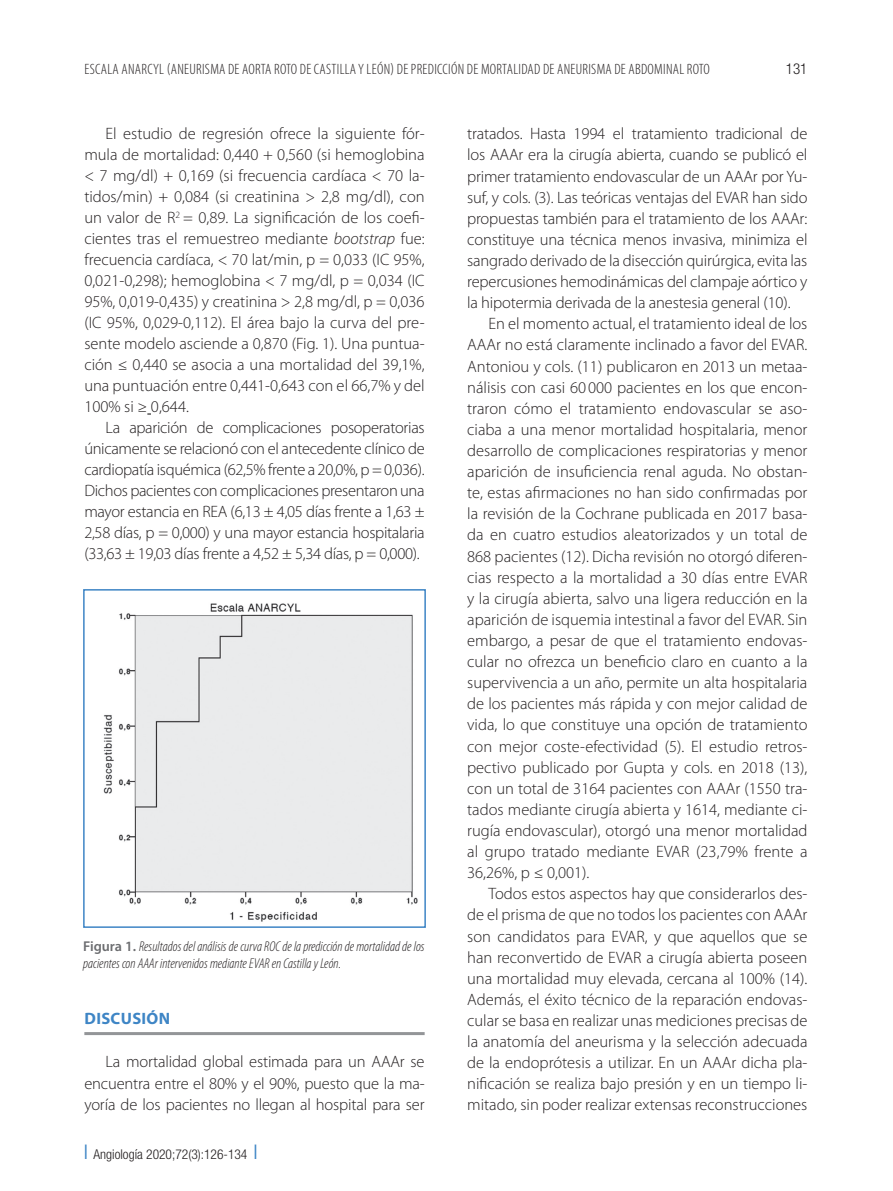
<style>
.page{position:relative;width:893px;height:1191px;background:#fff}
.page>*{position:absolute;margin:0;border:0;box-sizing:border-box;transform-origin:0 0}
.t1{font:300 16.5px/21.1px "Myriad Pro";letter-spacing:-.01em;color:#231f20;text-align:justify}
.t2{font:700 16.5px "Myriad Pro";letter-spacing:.02em;color:#3e85c5}
.t3{font:300 condensed 15px "Myriad Pro";letter-spacing:.02em;color:#231f20}
.t4{font:300 condensed 15px "Helvetica Neue LT Std";color:#231f20}
.t5{font:italic 300 condensed 14.25px/16.5px "Myriad Pro";color:#231f20}
.t6{font:300 condensed 13.5px "Helvetica Neue LT Std";color:#231f20}
.s1{font-style:italic}
.s2{font-weight:600;font-style:normal;font-stretch:normal;color:#6c6d70}
.s3{color:#3e85c5}
</style>
<div class="page">
<img style="left:103px;top:603px;width:315px;height:319px">
<div style="left:83px;top:589px;width:343px;height:339px;border:2px solid #3e85c5"></div>
<hr style="left:84px;top:1032px;width:340px;height:3px;background:#939598">
<p class="t3" style="left:84px;top:61px;width:627px">ESCALA ANARCYL (ANEURISMA DE AORTA ROTO DE CASTILLA Y LEÓN) DE PREDICCIÓN DE MORTALIDAD DE ANEURISMA DE ABDOMINAL ROTO</p>
<p class="t4" style="left:786px;top:60px;width:23px">131</p>
<p class="t1" style="left:84px;top:123px;width:342px;text-indent:21px">El estudio de regresión ofrece la siguiente fór&shy;mula de mortalidad: 0,440 + 0,560 (si hemoglobina &lt; 7 mg/dl) + 0,169 (si frecuencia cardíaca &lt; 70 la&shy;tidos/min) + 0,084 (si creatinina &gt; 2,8 mg/dl), con un valor de R<sup>2</sup> = 0,89. La significación de los coefi&shy;cientes tras el remuestreo mediante <span class="s1">bootstrap</span> fue: frecuencia cardíaca, &lt; 70 lat/min, p = 0,033 (IC 95%, 0,021-0,298); hemoglobina &lt; 7 mg/dl, p = 0,034 (IC 95%, 0,019-0,435) y creatinina &gt; 2,8 mg/dl, p = 0,036 (IC 95%, 0,029-0,112). El área bajo la curva del pre&shy;sente modelo asciende a 0,870 (Fig. 1). Una puntua&shy;ción ≤ 0,440 se asocia a una mortalidad del 39,1%, una puntuación entre 0,441-0,643 con el 66,7% y del 100% si ≥ 0,644.</p>
<p class="t1" style="left:84px;top:417px;width:342px;text-indent:21px">La aparición de complicaciones posoperatorias únicamente se relacionó con el antecedente clínico de cardiopatía isquémica (62,5% frente a 20,0%, p = 0,036).<br>Dichos pacientes con complicaciones presentaron una mayor estancia en REA (6,13 ± 4,05 días frente a 1,63 ± 2,58 días, p = 0,000) y una mayor estancia hospitalaria (33,63 ± 19,03 días frente a 4,52 ± 5,34 días, p = 0,000).</p>
<p class="t5" style="left:83px;top:938px;width:343px"><span class="s2">Figura 1.</span> Resultados del análisis de curva ROC de la predicción de mortalidad de los pacientes con AAAr intervenidos mediante EVAR en Castilla y León.</p>
<p class="t2" style="left:84px;top:1008px;width:87px">DISCUSIÓN</p>
<p class="t1" style="left:84px;top:1050px;width:342px;line-height:21.6px;text-indent:21px">La mortalidad global estimada para un AAAr se encuentra entre el 80% y el 90%, puesto que la ma&shy;yoría de los pacientes no llegan al hospital para ser</p>
<p class="t6" style="left:84px;top:1146px;width:174px"><span class="s3">❘</span> Angiología 2020;72(3):126-134 <span class="s3">❘</span></p>
<p class="t1" style="left:467px;top:123px;width:342px">tratados. Hasta 1994 el tratamiento tradicional de los AAAr era la cirugía abierta, cuando se publicó el primer tratamiento endovascular de un AAAr por Yu&shy;suf, y cols. (3). Las teóricas ventajas del EVAR han sido propuestas también para el tratamiento de los AAAr: constituye una técnica menos invasiva, minimiza el sangrado derivado de la disección quirúrgica, evita las repercusiones hemodinámicas del clampaje aórtico y la hipotermia derivada de la anestesia general (10).</p>
<p class="t1" style="left:467px;top:313px;width:342px;text-indent:21px">En el momento actual, el tratamiento ideal de los AAAr no está claramente inclinado a favor del EVAR.<br>Antoniou y cols. (11) publicaron en 2013 un metaa&shy;nálisis con casi 60 000 pacientes en los que encon&shy;traron cómo el tratamiento endovascular se aso&shy;ciaba a una menor mortalidad hospitalaria, menor desarrollo de complicaciones respiratorias y menor aparición de insuficiencia renal aguda. No obstan&shy;te, estas afirmaciones no han sido confirmadas por la revisión de la Cochrane publicada en 2017 basa&shy;da en cuatro estudios aleatorizados y un total de 868 pacientes (12). Dicha revisión no otorgó diferen&shy;cias respecto a la mortalidad a 30 días entre EVAR y la cirugía abierta, salvo una ligera reducción en la aparición de isquemia intestinal a favor del EVAR. Sin embargo, a pesar de que el tratamiento endovas&shy;cular no ofrezca un beneficio claro en cuanto a la supervivencia a un año, permite un alta hospitalaria de los pacientes más rápida y con mejor calidad de vida, lo que constituye una opción de tratamiento con mejor coste-efectividad (5). El estudio retros&shy;pectivo publicado por Gupta y cols. en 2018 (13), con un total de 3164 pacientes con AAAr (1550 tra&shy;tados mediante cirugía abierta y 1614, mediante ci&shy;rugía endovascular), otorgó una menor mortalidad al grupo tratado mediante EVAR (23,79% frente a 36,26%, p ≤ 0,001).</p>
<p class="t1" style="left:467px;top:883px;width:342px;text-indent:21px">Todos estos aspectos hay que considerarlos des&shy;de el prisma de que no todos los pacientes con AAAr son candidatos para EVAR, y que aquellos que se han reconvertido de EVAR a cirugía abierta poseen una mortalidad muy elevada, cercana al 100% (14).<br>Además, el éxito técnico de la reparación endovas&shy;cular se basa en realizar unas mediciones precisas de la anatomía del aneurisma y la selección adecuada de la endoprótesis a utilizar. En un AAAr dicha pla&shy;nificación se realiza bajo presión y en un tiempo li&shy;mitado, sin poder realizar extensas reconstrucciones</p>
</div>
